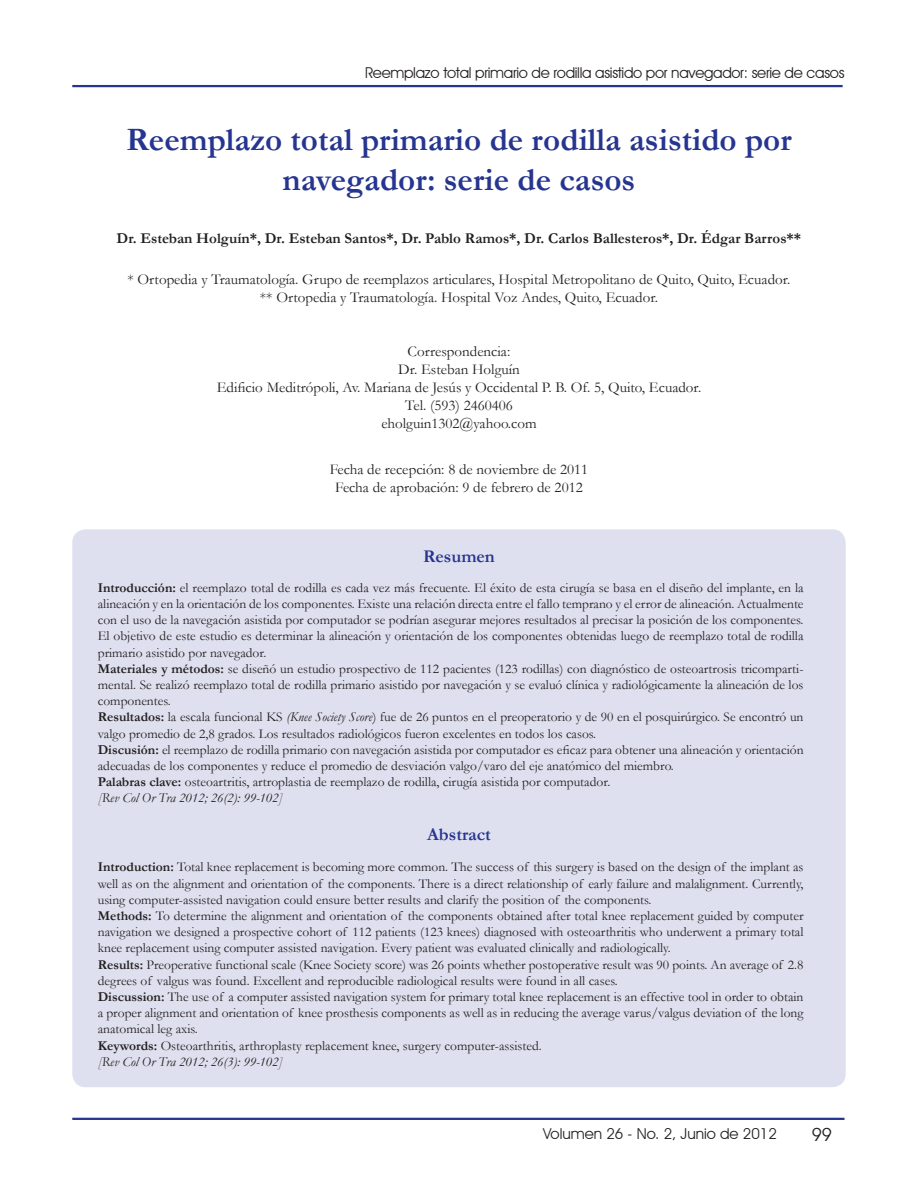
<style>
.page{position:relative;width:918px;height:1188px;background:#fff}
.page>*{position:absolute;margin:0;border:0;box-sizing:border-box;transform-origin:0 0}
.TITULO_ARTICULO{font:700 33px/39.6px "Garamond";color:#26358f;text-align:center}
.TITULO_ABSTRACT{font:700 18px "Garamond";color:#26358f}
.t1{font:18px "Avant Garde IT Cby BT";color:#231f20}
.AUTOR{font:15px "Garamond";color:#231f20}
.AUTOR-2{font:700 15px "Garamond";color:#231f20}
.TITULO_ARTICULO-2{font:15px "Avant Garde IT Cby BT";letter-spacing:-.02em;color:#231f20}
.TITULO_ARTICULO-3{font:15px "Avant Garde IT Cby BT";color:#231f20}
.ABSTRACT{font:13.5px/16.2px "Garamond";color:#231f20;text-align:justify}
.ABSTRACT-2{font:italic 13.5px "Garamond";color:#231f20}
.s1{font-weight:700}
.s2{font-style:italic}
</style>
<div class="page">
<hr style="left:72px;top:1118px;width:773px;height:2px;background:#26358f">
<hr style="left:72px;top:85px;width:771px;height:2px;background:#26358f">
<div style="left:72px;top:529px;width:774px;height:558px;background:#dfe0ef;border-radius:14px"></div>
<p class="TITULO_ARTICULO-2" style="left:365px;top:64px;width:481px">Reemplazo total primario de rodilla asistido por navegador: serie de casos</p>
<p class="TITULO_ARTICULO" style="left:126px;top:120px;width:667px">Reemplazo total primario de rodilla asistido por navegador: serie de casos</p>
<p class="AUTOR-2" style="left:117px;top:228px;width:686px">Dr. Esteban Holguín*, Dr. Esteban Santos*, Dr. Pablo Ramos*, Dr. Carlos Ballesteros*, Dr. Édgar Barros**</p>
<p class="AUTOR" style="left:127px;top:269px;width:665px">* Ortopedia y Traumatología. Grupo de reemplazos articulares, Hospital Metropolitano de Quito, Quito, Ecuador.</p>
<p class="AUTOR" style="left:260px;top:287px;width:400px">** Ortopedia y Traumatología. Hospital Voz Andes, Quito, Ecuador.</p>
<p class="AUTOR" style="left:408px;top:341px;width:104px">Correspondencia:</p>
<p class="AUTOR" style="left:398px;top:359px;width:123px">Dr. Esteban Holguín</p>
<p class="AUTOR" style="left:217px;top:377px;width:486px">Edificio Meditrópoli, Av. Mariana de Jesús y Occidental P. B. Of. 5, Quito, Ecuador.</p>
<p class="AUTOR" style="left:405px;top:395px;width:109px">Tel. (593) 2460406</p>
<p class="AUTOR" style="left:381px;top:413px;width:157px">eholguin1302@yahoo.com</p>
<p class="AUTOR" style="left:330px;top:460px;width:260px">Fecha de recepción: 8 de noviembre de 2011</p>
<p class="AUTOR" style="left:335px;top:478px;width:249px">Fecha de aprobación: 9 de febrero de 2012</p>
<p class="TITULO_ABSTRACT" style="left:423px;top:544px;width:73px">Resumen</p>
<p class="ABSTRACT" style="left:98px;top:579px;width:707px"><span class="s1">Introducción:</span> el reemplazo total de rodilla es cada vez más frecuente. El éxito de esta cirugía se basa en el diseño del implante, en la alineación y en la orientación de los componentes. Existe una relación directa entre el fallo temprano y el error de alineación. Actualmente con el uso de la navegación asistida por computador se podrían asegurar mejores resultados al precisar la posición de los componentes.<br>El objetivo de este estudio es determinar la alineación y orientación de los componentes obtenidas luego de reemplazo total de rodilla primario asistido por navegador.</p>
<p class="ABSTRACT" style="left:98px;top:660px;width:707px"><span class="s1">Materiales y métodos:</span> se diseñó un estudio prospectivo de 112 pacientes (123 rodillas) con diagnóstico de osteoartrosis tricomparti&shy;mental. Se realizó reemplazo total de rodilla primario asistido por navegación y se evaluó clínica y radiológicamente la alineación de los componentes.</p>
<p class="ABSTRACT" style="left:98px;top:709px;width:707px"><span class="s1">Resultados:</span> la escala funcional KS <span class="s2">(Knee Society Score</span>) fue de 26 puntos en el preoperatorio y de 90 en el posquirúrgico. Se encontró un valgo promedio de 2,8 grados. Los resultados radiológicos fueron excelentes en todos los casos.</p>
<p class="ABSTRACT" style="left:98px;top:741px;width:707px"><span class="s1">Discusión:</span> el reemplazo de rodilla primario con navegación asistida por computador es eficaz para obtener una alineación y orientación adecuadas de los componentes y reduce el promedio de desviación valgo/varo del eje anatómico del miembro.</p>
<p class="ABSTRACT" style="left:98px;top:773px;width:514px"><span class="s1">Palabras clave:</span> osteoartritis, artroplastia de reemplazo de rodilla, cirugía asistida por computador.</p>
<p class="ABSTRACT-2" style="left:98px;top:789px;width:186px">[Rev Col Or Tra 2012; 26(2): 99-102]</p>
<p class="TITULO_ABSTRACT" style="left:427px;top:822px;width:65px">Abstract</p>
<p class="ABSTRACT" style="left:98px;top:859px;width:707px"><span class="s1">Introduction:</span> Total knee replacement is becoming more common. The success of this surgery is based on the design of the implant as well as on the alignment and orientation of the components. There is a direct relationship of early failure and malalignment. Currently, using computer-assisted navigation could ensure better results and clarify the position of the components.</p>
<p class="ABSTRACT" style="left:98px;top:907px;width:707px"><span class="s1">Methods:</span> To determine the alignment and orientation of the components obtained after total knee replacement guided by computer navigation we designed a prospective cohort of 112 patients (123 knees) diagnosed with osteoarthritis who underwent a primary total knee replacement using computer assisted navigation. Every patient was evaluated clinically and radiologically.</p>
<p class="ABSTRACT" style="left:98px;top:956px;width:707px"><span class="s1">Results:</span> Preoperative functional scale (Knee Society score) was 26 points whether postoperative result was 90 points. An average of 2.8 degrees of valgus was found. Excellent and reproducible radiological results were found in all cases.</p>
<p class="ABSTRACT" style="left:98px;top:988px;width:707px"><span class="s1">Discussion:</span> The use of a computer assisted navigation system for primary total knee replacement is an effective tool in order to obtain a proper alignment and orientation of knee prosthesis components as well as in reducing the average varus/valgus deviation of the long anatomical leg axis.</p>
<p class="ABSTRACT" style="left:98px;top:1037px;width:445px"><span class="s1">Keywords:</span> Osteoarthritis, arthroplasty replacement knee, surgery computer-assisted.</p>
<p class="ABSTRACT-2" style="left:98px;top:1052px;width:186px">[Rev Col Or Tra 2012; 26(3): 99-102]</p>
<p class="TITULO_ARTICULO-3" style="left:543px;top:1125px;width:235px">Volumen 26 - No. 2, Junio de 2012</p>
<p class="t1" style="left:812px;top:1124px;width:22px">99</p>
</div>
